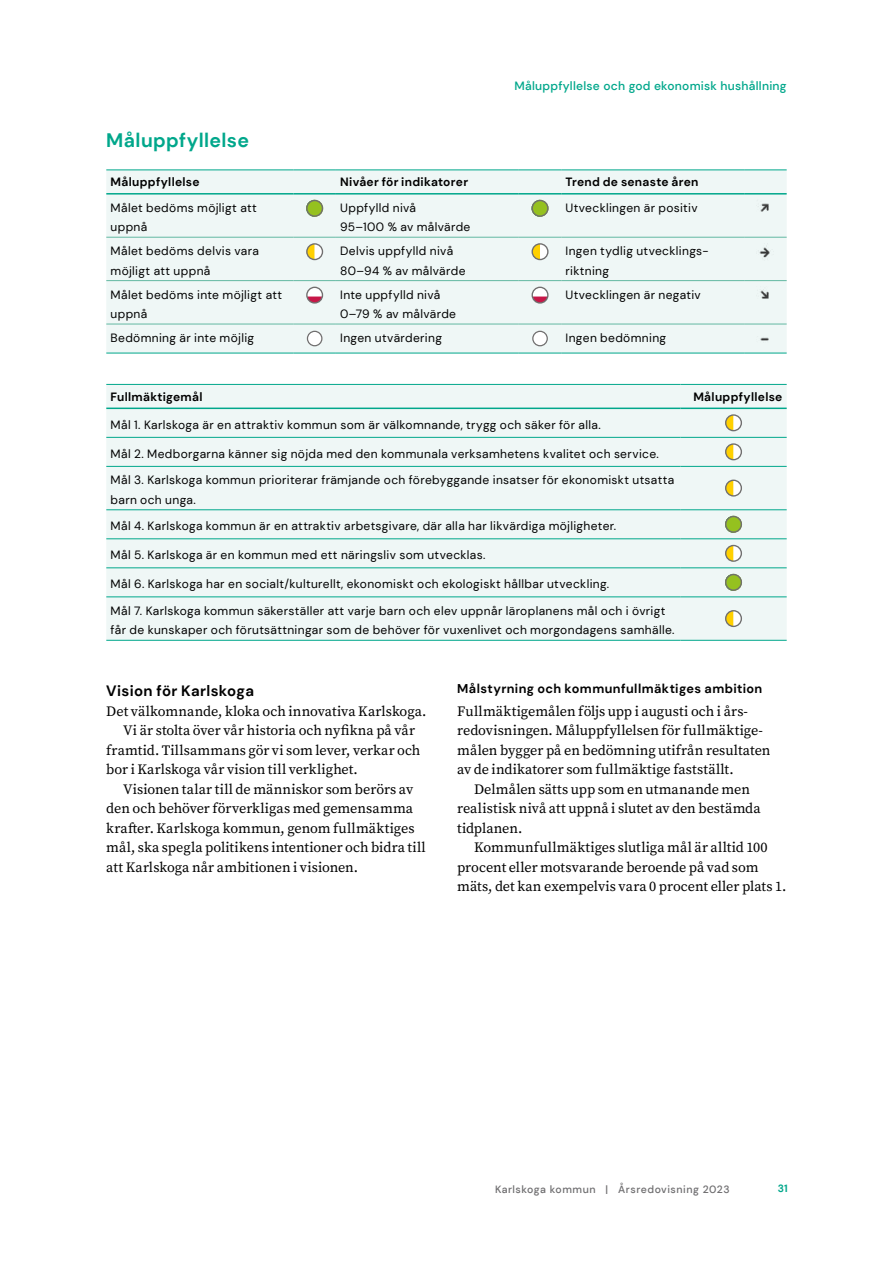
<style>
.page{position:relative;width:893px;height:1263px;background:#fff}
.page>*{position:absolute;margin:0;border:0;box-sizing:border-box;transform-origin:0 0}
.t1{font:700 19.5px "DM Sans";letter-spacing:.02em;color:#00a78b}
.t2{font:700 15px "DM Sans";letter-spacing:.025em;color:#000}
.t3{font:14.25px/19.5px "Source Serif Pro";color:#000}
.t4{font:700 12.75px "DM Sans";letter-spacing:.03em;color:#000}
.t5{font:12px/19.5px "DM Sans";letter-spacing:.03em;color:#000}
.t6{font:700 12px "DM Sans";letter-spacing:.025em;color:#000}
.t7{font:500 12px "DM Sans";letter-spacing:.02em;color:#00a78b}
.t8{font:500 10.5px "DM Sans";letter-spacing:.05em;color:#6f6e70}
.t9{font:700 10.5px "DM Sans";color:#00a78b}
</style>
<div class="page">
<div style="left:106px;top:171px;width:681px;height:182px;background:#eff7f6"></div>
<hr style="left:106px;top:170px;width:187px;height:1px;background:#00a78b">
<hr style="left:293px;top:170px;width:43px;height:1px;background:#00a78b">
<hr style="left:336px;top:170px;width:183px;height:1px;background:#00a78b">
<hr style="left:519px;top:170px;width:42px;height:1px;background:#00a78b">
<hr style="left:561px;top:170px;width:183px;height:1px;background:#00a78b">
<hr style="left:744px;top:170px;width:43px;height:1px;background:#00a78b">
<hr style="left:106px;top:237px;width:187px;height:1px;background:#63b8a2">
<hr style="left:293px;top:237px;width:43px;height:1px;background:#63b8a2">
<hr style="left:336px;top:237px;width:183px;height:1px;background:#63b8a2">
<hr style="left:519px;top:237px;width:42px;height:1px;background:#63b8a2">
<hr style="left:561px;top:237px;width:183px;height:1px;background:#63b8a2">
<hr style="left:744px;top:237px;width:43px;height:1px;background:#63b8a2">
<hr style="left:106px;top:280px;width:187px;height:1px;background:#63b8a2">
<hr style="left:293px;top:280px;width:43px;height:1px;background:#63b8a2">
<hr style="left:336px;top:280px;width:183px;height:1px;background:#63b8a2">
<hr style="left:519px;top:280px;width:42px;height:1px;background:#63b8a2">
<hr style="left:561px;top:280px;width:183px;height:1px;background:#63b8a2">
<hr style="left:744px;top:280px;width:43px;height:1px;background:#63b8a2">
<hr style="left:106px;top:324px;width:187px;height:1px;background:#63b8a2">
<hr style="left:293px;top:324px;width:43px;height:1px;background:#63b8a2">
<hr style="left:336px;top:324px;width:183px;height:1px;background:#63b8a2">
<hr style="left:519px;top:324px;width:42px;height:1px;background:#63b8a2">
<hr style="left:561px;top:324px;width:183px;height:1px;background:#63b8a2">
<hr style="left:744px;top:324px;width:43px;height:1px;background:#63b8a2">
<hr style="left:106px;top:193px;width:187px;height:2px;background:#00a78b">
<hr style="left:293px;top:193px;width:43px;height:2px;background:#00a78b">
<hr style="left:336px;top:193px;width:183px;height:2px;background:#00a78b">
<hr style="left:519px;top:193px;width:42px;height:2px;background:#00a78b">
<hr style="left:561px;top:193px;width:183px;height:2px;background:#00a78b">
<hr style="left:744px;top:193px;width:43px;height:2px;background:#00a78b">
<hr style="left:106px;top:353px;width:187px;height:1px;background:#00a78b">
<hr style="left:293px;top:353px;width:43px;height:1px;background:#00a78b">
<hr style="left:336px;top:353px;width:183px;height:1px;background:#00a78b">
<hr style="left:519px;top:353px;width:42px;height:1px;background:#00a78b">
<hr style="left:561px;top:353px;width:183px;height:1px;background:#00a78b">
<hr style="left:744px;top:353px;width:43px;height:1px;background:#00a78b">
<svg style="left:306px;top:200px;width:17px;height:17px"></svg>
<svg style="left:531px;top:200px;width:18px;height:17px"></svg>
<img style="left:757px;top:200px;width:17px;height:17px">
<svg style="left:306px;top:243px;width:17px;height:17px"></svg>
<svg style="left:531px;top:243px;width:18px;height:17px"></svg>
<img style="left:757px;top:243px;width:17px;height:17px">
<svg style="left:306px;top:287px;width:17px;height:17px"></svg>
<svg style="left:531px;top:287px;width:18px;height:17px"></svg>
<img style="left:757px;top:287px;width:17px;height:17px">
<svg style="left:307px;top:331px;width:15px;height:15px"></svg>
<svg style="left:532px;top:331px;width:16px;height:15px"></svg>
<img style="left:757px;top:330px;width:17px;height:17px">
<div style="left:106px;top:385px;width:681px;height:255px;background:#eff7f6"></div>
<hr style="left:106px;top:384px;width:574px;height:1px;background:#00a78b">
<hr style="left:680px;top:384px;width:107px;height:1px;background:#00a78b">
<hr style="left:106px;top:408px;width:574px;height:1px;background:#00a78b">
<hr style="left:680px;top:408px;width:107px;height:1px;background:#00a78b">
<hr style="left:106px;top:437px;width:574px;height:1px;background:#00a78b">
<hr style="left:680px;top:437px;width:107px;height:1px;background:#00a78b">
<hr style="left:106px;top:466px;width:574px;height:1px;background:#00a78b">
<hr style="left:680px;top:466px;width:107px;height:1px;background:#00a78b">
<hr style="left:106px;top:509px;width:574px;height:1px;background:#00a78b">
<hr style="left:680px;top:509px;width:107px;height:1px;background:#00a78b">
<hr style="left:106px;top:538px;width:574px;height:1px;background:#00a78b">
<hr style="left:680px;top:538px;width:107px;height:1px;background:#00a78b">
<hr style="left:106px;top:568px;width:574px;height:1px;background:#00a78b">
<hr style="left:680px;top:568px;width:107px;height:1px;background:#00a78b">
<hr style="left:106px;top:597px;width:574px;height:1px;background:#00a78b">
<hr style="left:680px;top:597px;width:107px;height:1px;background:#00a78b">
<hr style="left:106px;top:640px;width:574px;height:1px;background:#00a78b">
<hr style="left:680px;top:640px;width:107px;height:1px;background:#00a78b">
<svg style="left:725px;top:414px;width:17px;height:17px"></svg>
<svg style="left:725px;top:443px;width:17px;height:17px"></svg>
<svg style="left:725px;top:480px;width:17px;height:17px"></svg>
<svg style="left:725px;top:516px;width:17px;height:17px"></svg>
<svg style="left:725px;top:545px;width:17px;height:17px"></svg>
<svg style="left:725px;top:574px;width:17px;height:17px"></svg>
<svg style="left:725px;top:610px;width:17px;height:17px"></svg>
<p class="t7" style="left:514px;top:78px;width:274px">Måluppfyllelse och god ekonomisk hushållning</p>
<h4 class="t1" style="left:106px;top:128px;width:144px">Måluppfyllelse</h4>
<p class="t6" style="left:111px;top:175px;width:91px">Måluppfyllelse</p>
<p class="t6" style="left:340px;top:175px;width:129px">Nivåer för indikatorer</p>
<p class="t6" style="left:566px;top:175px;width:135px">Trend de senaste åren</p>
<p class="t5" style="left:111px;top:198px;width:148px">Målet bedöms möjligt att uppnå</p>
<p class="t5" style="left:340px;top:198px;width:132px">Uppfylld nivå<br>95–100 % av målvärde</p>
<p class="t5" style="left:566px;top:198px;width:134px">Utvecklingen är positiv</p>
<p class="t5" style="left:111px;top:241px;width:150px">Målet bedöms delvis vara möjligt att uppnå</p>
<p class="t5" style="left:340px;top:241px;width:127px">Delvis uppfylld nivå<br>80–94 % av målvärde</p>
<p class="t5" style="left:566px;top:241px;width:144px">Ingen tydlig utvecklings&shy;riktning</p>
<p class="t5" style="left:111px;top:285px;width:173px">Målet bedöms inte möjligt att uppnå</p>
<p class="t5" style="left:340px;top:285px;width:117px">Inte uppfylld nivå<br>0–79 % av målvärde</p>
<p class="t5" style="left:566px;top:285px;width:137px">Utvecklingen är negativ</p>
<p class="t5" style="left:111px;top:328px;width:145px">Bedömning är inte möjlig</p>
<p class="t5" style="left:340px;top:328px;width:103px">Ingen utvärdering</p>
<p class="t5" style="left:566px;top:328px;width:102px">Ingen bedömning</p>
<p class="t6" style="left:111px;top:389px;width:93px">Fullmäktigemål</p>
<p class="t6" style="left:693px;top:389px;width:91px">Måluppfyllelse</p>
<p class="t5" style="left:111px;top:415px;width:492px">Mål 1. Karlskoga är en attraktiv kommun som är välkomnande, trygg och säker för alla.</p>
<p class="t5" style="left:111px;top:444px;width:550px">Mål 2. Medborgarna känner sig nöjda med den kommunala verksamhetens kvalitet och service.</p>
<p class="t5" style="left:111px;top:470px;width:565px">Mål 3. Karlskoga kommun prioriterar främjande och förebyggande insatser för ekonomiskt utsatta barn och unga.</p>
<p class="t5" style="left:111px;top:516px;width:507px">Mål 4. Karlskoga kommun är en attraktiv arbetsgivare, där alla har likvärdiga möjligheter.</p>
<p class="t5" style="left:111px;top:545px;width:377px">Mål 5. Karlskoga är en kommun med ett näringsliv som utvecklas.</p>
<p class="t5" style="left:111px;top:574px;width:500px">Mål 6. Karlskoga har en socialt/kulturellt, ekonomiskt och ekologiskt hållbar utveckling.</p>
<p class="t5" style="left:111px;top:601px;width:566px">Mål 7. Karlskoga kommun säkerställer att varje barn och elev uppnår läroplanens mål och i övrigt får de kunskaper och förutsättningar som de behöver för vuxenlivet och morgondagens samhälle.</p>
<h5 class="t2" style="left:106px;top:681px;width:149px">Vision för Karlskoga</h5>
<p class="t3" style="left:106px;top:701px;width:322px">Det välkomnande, kloka och innovativa Karlskoga.</p>
<p class="t3" style="left:106px;top:720px;width:316px;text-indent:17px">Vi är stolta över vår historia och nyfikna på vår framtid. Tillsammans gör vi som lever, verkar och bor i Karlskoga vår vision till verklighet.</p>
<p class="t3" style="left:106px;top:779px;width:321px;text-indent:17px">Visionen talar till de människor som berörs av den och behöver förverkligas med gemensamma krafter. Karlskoga kommun, genom fullmäktiges mål, ska spegla politikens intentioner och bidra till att Karlskoga når ambitionen i visionen.</p>
<h6 class="t4" style="left:457px;top:681px;width:307px">Målstyrning och kommunfullmäktiges ambition</h6>
<p class="t3" style="left:457px;top:701px;width:315px">Fullmäktigemålen följs upp i augusti och i års&shy;redovisningen. Måluppfyllelsen för fullmäktige&shy;målen bygger på en bedömning utifrån resultaten av de indikatorer som fullmäktige fastställt.</p>
<p class="t3" style="left:457px;top:779px;width:305px;text-indent:17px">Delmålen sätts upp som en utmanande men realistisk nivå att uppnå i slutet av den bestämda tidplanen.</p>
<p class="t3" style="left:457px;top:837px;width:331px;text-indent:17px">Kommunfullmäktiges slutliga mål är alltid 100 procent eller motsvarande beroende på vad som mäts, det kan exempelvis vara 0 procent eller plats 1.</p>
<p class="t8" style="left:495px;top:1182px;width:236px">Karlskoga kommun | Årsredovisning 2023</p>
<p class="t9" style="left:778px;top:1182px;width:11px">31</p>
</div>
